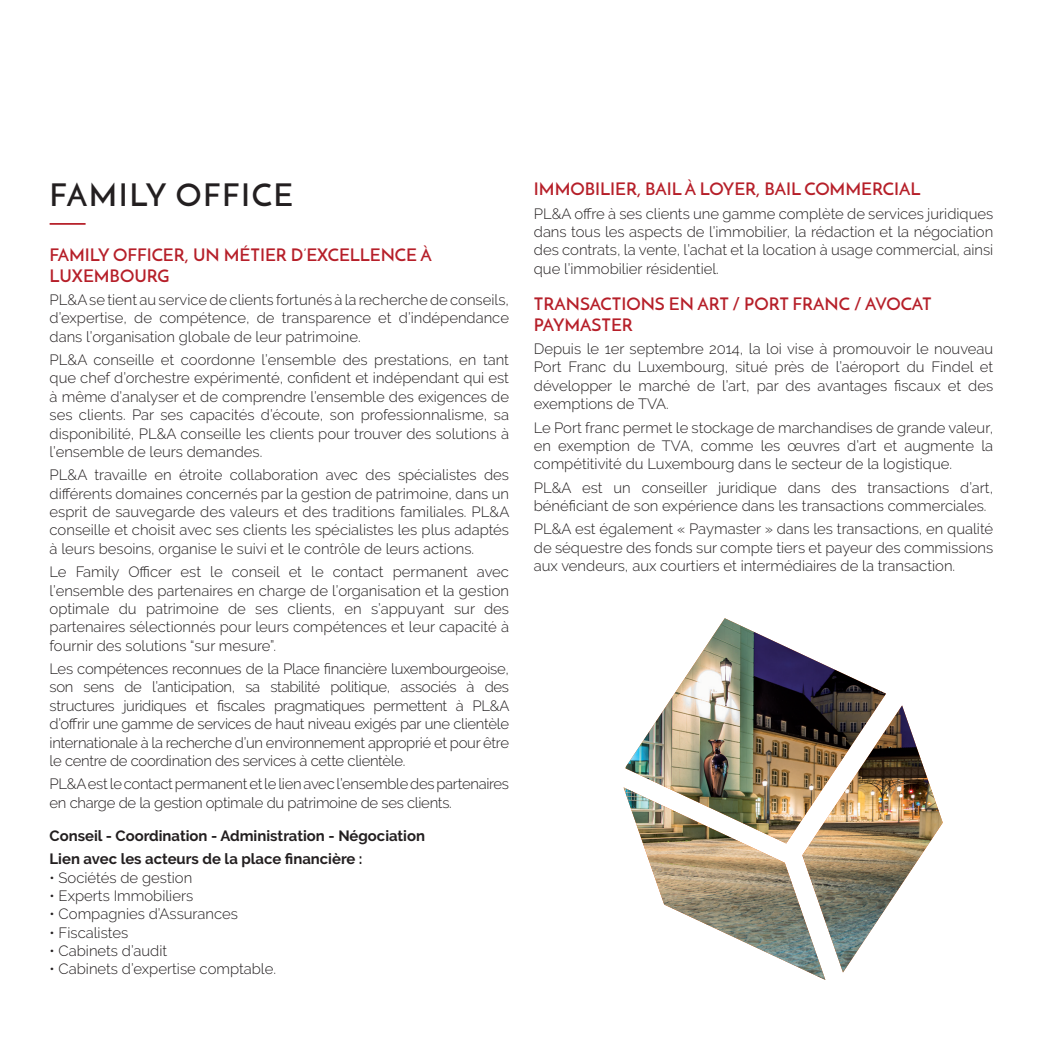
<style>
.page{position:relative;width:1042px;height:1042px;background:#fff}
.page>*{position:absolute;margin:0;border:0;box-sizing:border-box;transform-origin:0 0}
.t1{font:600 31.5px "Josefin Sans";letter-spacing:.05em;color:#231f20}
.t2{font:600 17.5px/21px "Josefin Sans";color:#b61f29}
.t3{font:300 14.88px/18.4px "Raleway";color:#231f20;text-align:justify}
.t4{font:300 14.88px/18.4px "Raleway";letter-spacing:-.02em;color:#231f20}
.t5{font:700 14.88px/23.3px "Raleway";color:#231f20}
</style>
<div class="page">
<hr style="left:50px;top:223px;width:36px;height:2px;background:#b61f29">
<img style="left:623px;top:618px;width:320px;height:362px">
<h1 class="t1" style="left:50px;top:175px;width:245px">FAMILY OFFICE</h1>
<p class="t2" style="left:50px;top:244px;width:384px">FAMILY OFFICER, UN MÉTIER D’EXCELLENCE À<br>LUXEMBOURG</p>
<p class="t3" style="left:50px;top:290px;width:461px">PL&amp;A se tient au service de clients fortunés à la recherche de conseils, d’expertise, de compétence, de transparence et d’indépendance dans l’organisation globale de leur patrimoine.</p>
<p class="t3" style="left:50px;top:351px;width:461px">PL&amp;A conseille et coordonne l’ensemble des prestations, en tant que chef d’orchestre expérimenté, confident et indépendant qui est à même d’analyser et de comprendre l’ensemble des exigences de ses clients. Par ses capacités d’écoute, son professionnalisme, sa disponibilité, PL&amp;A conseille les clients pour trouver des solutions à l’ensemble de leurs demandes.</p>
<p class="t3" style="left:50px;top:466px;width:461px">PL&amp;A travaille en étroite collaboration avec des spécialistes des différents domaines concernés par la gestion de patrimoine, dans un esprit de sauvegarde des valeurs et des traditions familiales. PL&amp;A conseille et choisit avec ses clients les spécialistes les plus adaptés à leurs besoins, organise le suivi et le contrôle de leurs actions.</p>
<p class="t3" style="left:50px;top:563px;width:461px">Le Family Officer est le conseil et le contact permanent avec l’ensemble des partenaires en charge de l’organisation et la gestion optimale du patrimoine de ses clients, en s’appuyant sur des partenaires sélectionnés pour leurs compétences et leur capacité à fournir des solutions “sur mesure”.</p>
<p class="t3" style="left:50px;top:659px;width:461px">Les compétences reconnues de la Place financière luxembourgeoise, son sens de l’anticipation, sa stabilité politique, associés à des structures juridiques et fiscales pragmatiques permettent à PL&amp;A d’offrir une gamme de services de haut niveau exigés par une clientèle internationale à la recherche d’un environnement approprié et pour être le centre de coordination des services à cette clientèle.</p>
<p class="t4" style="left:50px;top:775px;width:461px">PL&amp;A est le contact permanent et le lien avec l’ensemble des partenaires en charge de la gestion optimale du patrimoine de ses clients.</p>
<p class="t5" style="left:50px;top:824px;width:377px">Conseil - Coordination - Administration - Négociation<br>Lien avec les acteurs de la place financière :</p>
<p class="t3" style="left:50px;top:868px;width:144px">• Sociétés de gestion</p>
<p class="t3" style="left:50px;top:886px;width:145px">• Experts Immobiliers</p>
<p class="t3" style="left:50px;top:905px;width:190px">• Compagnies d’Assurances</p>
<p class="t3" style="left:50px;top:923px;width:80px">• Fiscalistes</p>
<p class="t3" style="left:50px;top:941px;width:119px">• Cabinets d’audit</p>
<p class="t3" style="left:50px;top:960px;width:228px">• Cabinets d’expertise comptable.</p>
<p class="t2" style="left:534px;top:179px;width:388px">IMMOBILIER, BAIL À LOYER, BAIL COMMERCIAL</p>
<p class="t3" style="left:534px;top:204px;width:461px">PL&amp;A offre à ses clients une gamme complète de services juridiques dans tous les aspects de l’immobilier, la rédaction et la négociation des contrats, la vente, l’achat et la location à usage commercial, ainsi que l’immobilier résidentiel.</p>
<p class="t2" style="left:534px;top:293px;width:399px">TRANSACTIONS EN ART / PORT FRANC / AVOCAT<br>PAYMASTER</p>
<p class="t3" style="left:534px;top:340px;width:461px">Depuis le 1er septembre 2014, la loi vise à promouvoir le nouveau Port Franc du Luxembourg, situé près de l’aéroport du Findel et développer le marché de l’art, par des avantages fiscaux et des exemptions de TVA.</p>
<p class="t3" style="left:534px;top:418px;width:461px">Le Port franc permet le stockage de marchandises de grande valeur, en exemption de TVA, comme les œuvres d’art et augmente la compétitivité du Luxembourg dans le secteur de la logistique.</p>
<p class="t3" style="left:534px;top:478px;width:461px">PL&amp;A est un conseiller juridique dans des transactions d’art, bénéficiant de son expérience dans les transactions commerciales.</p>
<p class="t3" style="left:534px;top:520px;width:461px">PL&amp;A est également « Paymaster » dans les transactions, en qualité de séquestre des fonds sur compte tiers et payeur des commissions aux vendeurs, aux courtiers et intermédiaires de la transaction.</p>
</div>
